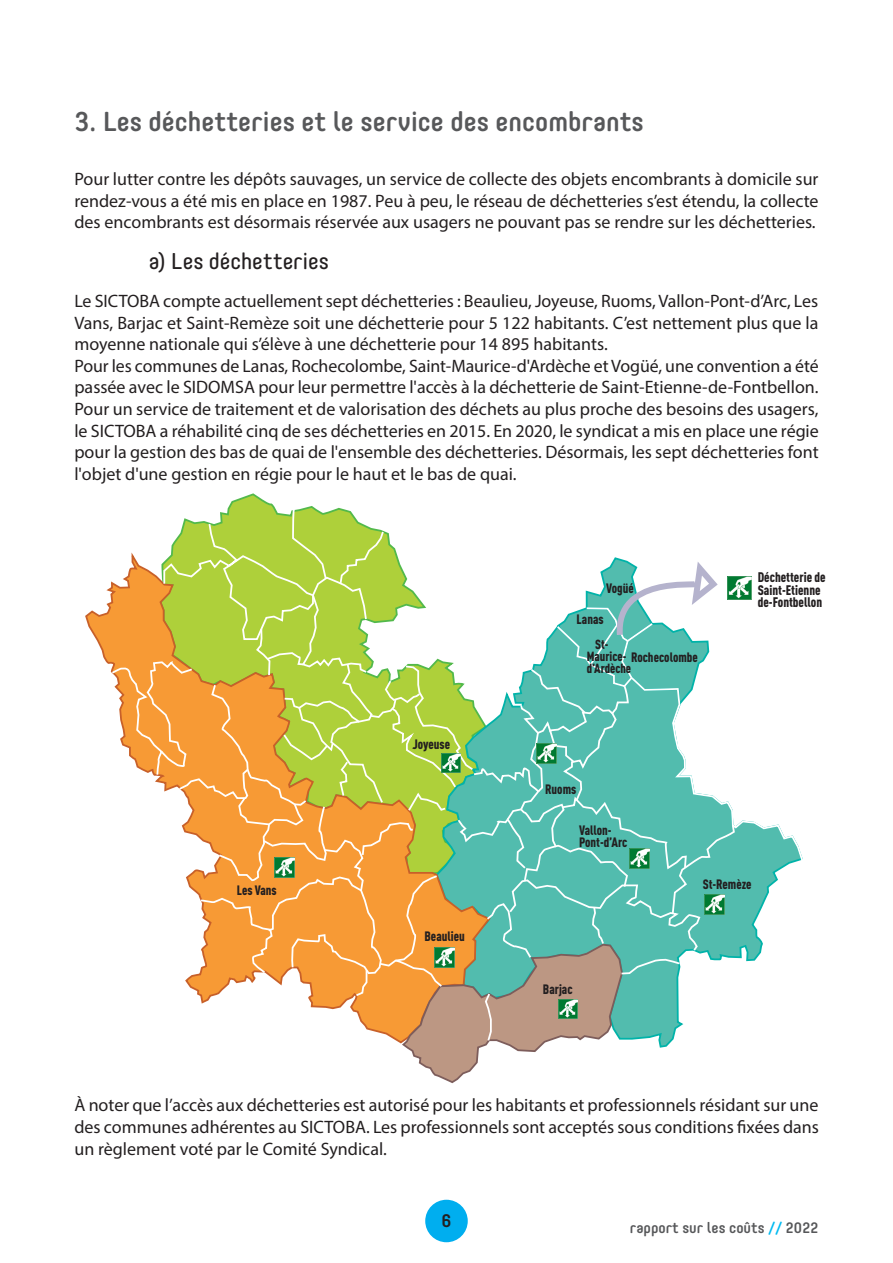
<style>
.page{position:relative;width:893px;height:1263px;background:#fff}
.page>*{position:absolute;margin:0;border:0;box-sizing:border-box;transform-origin:0 0}
._00_-_TITRE_CORE_NOIR_30_PT{font:500 27px "Core Mellow";color:#57585a}
._00_-_CONDENSED_BOLD_57_6{font:22.5px "Core Mellow";color:#231f20}
.t1{font:18px/21.6px "Myriad Pro";color:#231f20;text-align:justify}
.t2{font:500 18px "Core Mellow";color:#231f20}
.t3{font:500 15px "Core Mellow";color:#57585a}
.t4{font:13.65px/12.1px "DIN Cond Black Alternate";color:#231f20;scale:.96 1}
.t5{font:13.5px/12px "DIN Cond Black Alternate";color:#231f20;scale:.96 1}
.t6{font:13.2px/23.4px "DIN Cond Black Alternate";color:#231f20;scale:.96 1}
.s1{font-size:13.2px}
.s2{color:#00baf1}
</style>
<div class="page">
<svg style="left:736px;top:862px;width:59px;height:100px"></svg>
<svg style="left:85px;top:588px;width:25px;height:76px"></svg>
<svg style="left:736px;top:820px;width:67px;height:42px"></svg>
<img style="left:736px;top:576px;width:16px;height:23px">
<svg style="left:110px;top:507px;width:626px;height:575px"></svg>
<div style="left:425px;top:1200px;width:43px;height:42px;background:#00aeef;border-radius:50%"></div>
<p class="_00_-_TITRE_CORE_NOIR_30_PT" style="left:74px;top:101px;width:571px">3. Les déchetteries et le service des encombrants</p>
<p class="t1" style="left:74px;top:168px;width:746px">Pour lutter contre les dépôts sauvages, un service de collecte des objets encombrants à domicile sur rendez-vous a été mis en place en 1987. Peu à peu, le réseau de déchetteries s’est étendu, la collecte des encombrants est désormais réservée aux usagers ne pouvant pas se rendre sur les déchetteries.</p>
<p class="_00_-_CONDENSED_BOLD_57_6" style="left:149px;top:244px;width:181px">a) Les déchetteries</p>
<p class="t1" style="left:74px;top:290px;width:746px">Le SICTOBA compte actuellement sept déchetteries : Beaulieu, Joyeuse, Ruoms, Vallon-Pont-d’Arc, Les Vans, Barjac et Saint-Remèze soit une déchetterie pour 5 122 habitants. C’est nettement plus que la moyenne nationale qui s’élève à une déchetterie pour 14 895 habitants.</p>
<p class="t1" style="left:74px;top:355px;width:746px">Pour les communes de Lanas, Rochecolombe, Saint-Maurice-d'Ardèche et Vogüé, une convention a été passée avec le SIDOMSA pour leur permettre l'accès à la déchetterie de Saint-Etienne-de-Fontbellon.</p>
<p class="t1" style="left:74px;top:398px;width:746px">Pour un service de traitement et de valorisation des déchets au plus proche des besoins des usagers,</p>
<p class="t1" style="left:74px;top:419px;width:746px">le SICTOBA a réhabilité cinq de ses déchetteries en 2015. En 2020, le syndicat a mis en place une régie pour la gestion des bas de quai de l'ensemble des déchetteries. Désormais, les sept déchetteries font l'objet d'une gestion en régie pour le haut et le bas de quai.</p>
<p class="t5" style="left:237px;top:884px;width:43px">Les Vans</p>
<p class="t5" style="left:412px;top:738px;width:41px">Joyeuse</p>
<p class="t5" style="left:424px;top:929px;width:43px">Beaulieu</p>
<p class="t5" style="left:606px;top:582px;width:30px">Vogüé</p>
<p class="t5" style="left:577px;top:613px;width:30px">Lanas</p>
<p class="t6" style="left:587px;top:633px;width:48px;text-indent:9px">St&shy;d’Ardèche</p>
<p class="t5" style="left:587px;top:650px;width:117px"><span class="s1">Maurice-</span> Rochecolombe</p>
<p class="t5" style="left:545px;top:783px;width:34px">Ruoms</p>
<p class="t5" style="left:579px;top:823px;width:52px">Vallon-<br>Pont-d’Arc</p>
<p class="t4" style="left:758px;top:571px;width:72px">Déchetterie de<br>Saint-Etienne de-Fontbellon</p>
<p class="t5" style="left:543px;top:983px;width:33px">Barjac</p>
<p class="t5" style="left:703px;top:878px;width:52px">St-Remèze</p>
<p class="t1" style="left:74px;top:1094px;width:746px">À noter que l’accès aux déchetteries est autorisé pour les habitants et professionnels résidant sur une des communes adhérentes au SICTOBA. Les professionnels sont acceptés sous conditions fixées dans un règlement voté par le Comité Syndical.</p>
<p class="t2" style="left:441px;top:1207px;width:11px">6</p>
<p class="t3" style="left:630px;top:1217px;width:190px">rapport sur les coûts <span class="s2">//</span> 2022</p>
</div>
